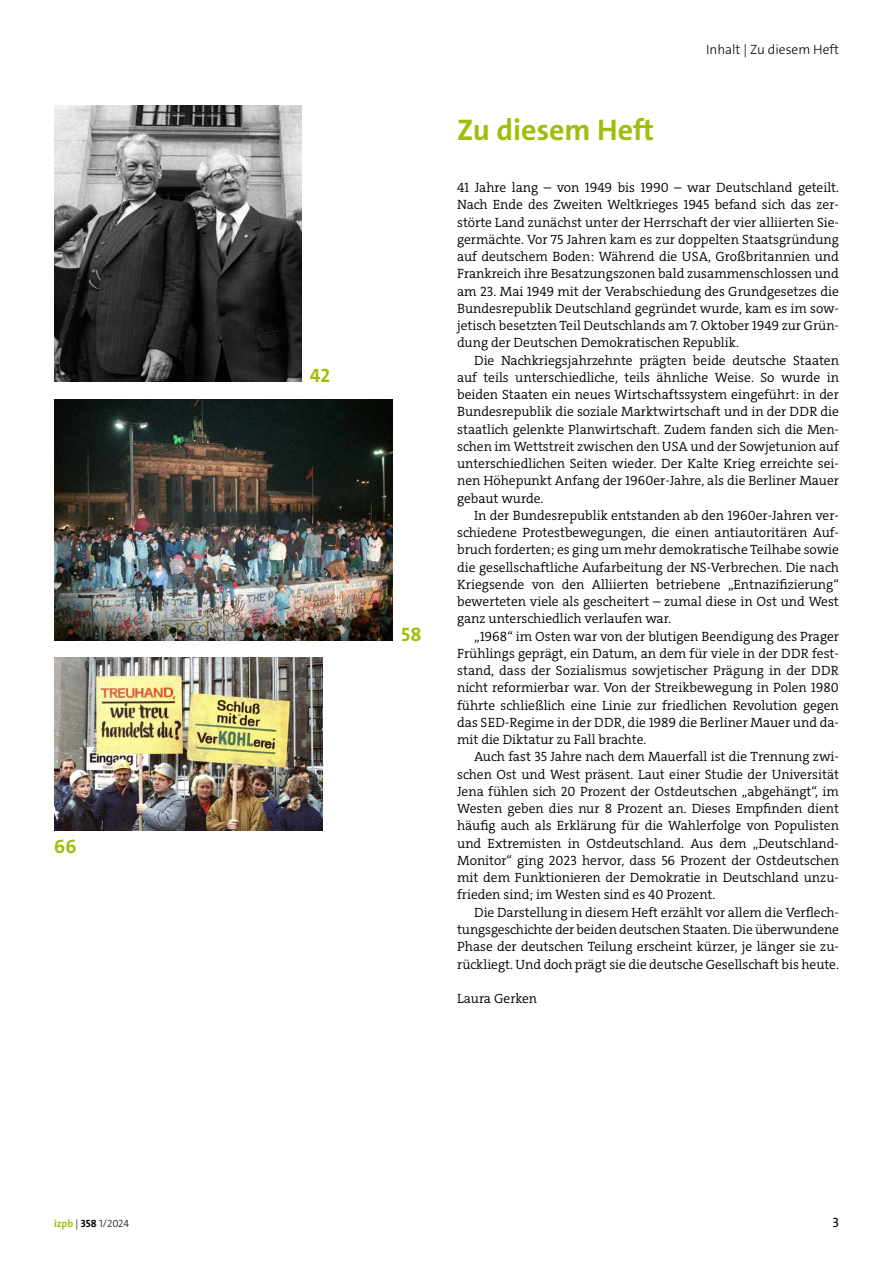
<style>
.page{position:relative;width:893px;height:1263px;background:#fff}
.page>*{position:absolute;margin:0;border:0;box-sizing:border-box;transform-origin:0 0}
.t1{font:700 30px "The Sans E4 s";color:#a2bc0c}
.t2{font:700 19.5px "The Sans E4 s";color:#a2bc0c}
.t3{font:300 13.5px/17.2px "The Serif";color:#000;text-align:justify}
.t4{font:300 13.5px "The Sans E4 s";color:#000}
.t5{font:13.5px "The Sans E4 s";color:#000}
.t6{font:300 10.5px "The Sans E4 s";color:#000}
.s1{font-weight:700;color:#a2bc0c}
.s2{font-weight:700}
</style>
<div class="page">
<img style="left:54px;top:106px;width:247px;height:276px">
<img style="left:54px;top:658px;width:269px;height:172px">
<img style="left:54px;top:399px;width:339px;height:241px">
<h2 class="t2" style="left:54px;top:834px;width:24px">66</h2>
<h2 class="t2" style="left:310px;top:363px;width:22px">42</h2>
<h2 class="t2" style="left:401px;top:621px;width:22px">58</h2>
<h1 class="t1" style="left:457px;top:111px;width:199px">Zu diesem Heft</h1>
<p class="t4" style="left:706px;top:41px;width:134px">Inhalt | Zu diesem Heft</p>
<p class="t3" style="left:457px;top:179px;width:383px">41 Jahre lang – von 1949 bis 1990 – war Deutschland geteilt.<br>Nach Ende des Zweiten Weltkrieges 1945 befand sich das zer&shy;störte Land zunächst unter der Herrschaft der vier alliierten Sie&shy;germächte. Vor 75 Jahren kam es zur doppelten Staatsgründung auf deutschem Boden: Während die USA, Großbritannien und Frankreich ihre Besatzungszonen bald zusammenschlossen und am 23. Mai 1949 mit der Verabschiedung des Grundgesetzes die Bundesrepublik Deutschland gegründet wurde, kam es im sow&shy;jetisch besetzten Teil Deutschlands am 7. Oktober 1949 zur Grün&shy;dung der Deutschen Demokratischen Republik.</p>
<p class="t3" style="left:457px;top:351px;width:383px;text-indent:17px">Die Nachkriegsjahrzehnte prägten beide deutsche Staaten auf teils unterschiedliche, teils ähnliche Weise. So wurde in beiden Staaten ein neues Wirtschaftssystem eingeführt: in der Bundesrepublik die soziale Marktwirtschaft und in der DDR die staatlich gelenkte Planwirtschaft. Zudem fanden sich die Men&shy;schen im Wettstreit zwischen den USA und der Sowjetunion auf unterschiedlichen Seiten wieder. Der Kalte Krieg erreichte sei&shy;nen Höhepunkt Anfang der 1960er-Jahre, als die Berliner Mauer gebaut wurde.</p>
<p class="t3" style="left:457px;top:507px;width:383px;text-indent:17px">In der Bundesrepublik entstanden ab den 1960er-Jahren ver&shy;schiedene Protestbewegungen, die einen antiautoritären Auf&shy;bruch forderten; es ging um mehr demokratische Teilhabe sowie die gesellschaftliche Aufarbeitung der NS-Verbrechen. Die nach Kriegsende von den Alliierten betriebene „Entnazifizierung“ bewerteten viele als gescheitert – zumal diese in Ost und West ganz unterschiedlich verlaufen war.</p>
<p class="t3" style="left:457px;top:627px;width:383px;text-indent:17px">„1968“ im Osten war von der blutigen Beendigung des Prager Frühlings geprägt, ein Datum, an dem für viele in der DDR fest&shy;stand, dass der Sozialismus sowjetischer Prägung in der DDR nicht reformierbar war. Von der Streikbewegung in Polen 1980 führte schließlich eine Linie zur friedlichen Revolution gegen das SED-Regime in der DDR, die 1989 die Berliner Mauer und da&shy;mit die Diktatur zu Fall brachte.</p>
<p class="t3" style="left:457px;top:748px;width:383px;text-indent:17px">Auch fast 35 Jahre nach dem Mauerfall ist die Trennung zwi&shy;schen Ost und West präsent. Laut einer Studie der Universität Jena fühlen sich 20 Prozent der Ostdeutschen „abgehängt“, im Westen geben dies nur 8 Prozent an. Dieses Empfinden dient häufig auch als Erklärung für die Wahlerfolge von Populisten und Extremisten in Ostdeutschland. Aus dem „Deutschland-Monitor“ ging 2023 hervor, dass 56 Prozent der Ostdeutschen mit dem Funktionieren der Demokratie in Deutschland unzu&shy;frieden sind; im Westen sind es 40 Prozent.</p>
<p class="t3" style="left:457px;top:904px;width:383px;text-indent:17px">Die Darstellung in diesem Heft erzählt vor allem die Verflech&shy;tungsgeschichte der beiden deutschen Staaten. Die überwundene Phase der deutschen Teilung erscheint kürzer, je länger sie zu&shy;rückliegt. Und doch prägt sie die deutsche Gesellschaft bis heute.</p>
<p class="t3" style="left:457px;top:990px;width:82px">Laura Gerken</p>
<p class="t6" style="left:54px;top:1217px;width:77px"><span class="s1">izpb</span> | <span class="s2">358</span> 1/2024</p>
<p class="t5" style="left:832px;top:1214px;width:8px">3</p>
</div>
